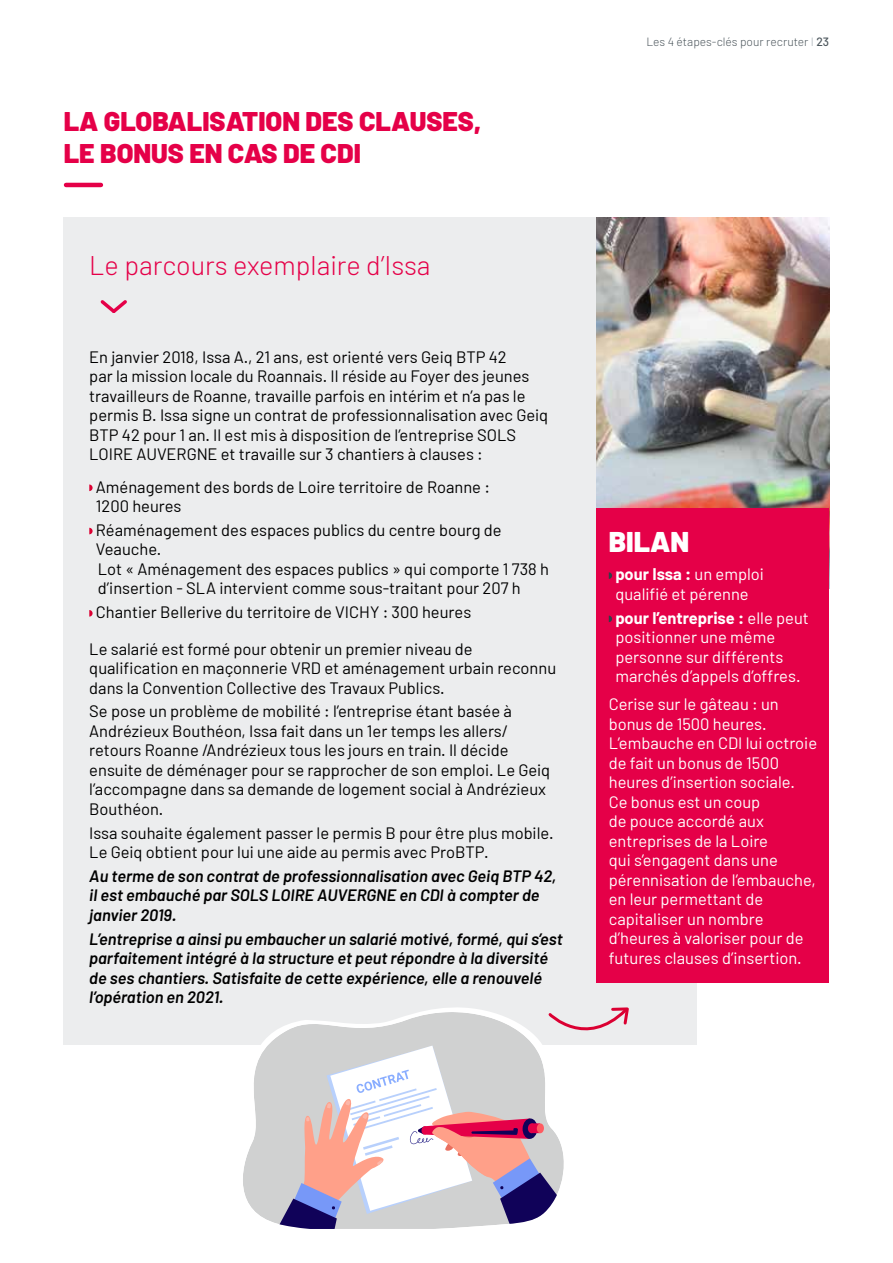
<style>
.page{position:relative;width:893px;height:1263px;background:#fff}
.page>*{position:absolute;margin:0;border:0;box-sizing:border-box;transform-origin:0 0}
.t1{font:900 28.5px "Barlow";color:#fff}
.t2{font:900 27px/31.5px "Barlow";color:#e50048}
.t3{font:300 27px "Barlow";color:#e50048}
.t4{font:16.5px/19.5px "Barlow";color:#000}
.t5{font:16.5px/19.5px "Barlow";color:#fff}
.t6{font:italic 600 16.5px/19.5px "Barlow";color:#000}
.t7{font:300 12px "Barlow";color:#4c565c}
.s1{color:#a5adb4}
.s2{font-weight:500}
.s3{font-weight:700}
</style>
<div class="page">
<div style="left:64px;top:217px;width:633px;height:828px;background:#ecedee"></div>
<svg style="left:100px;top:300px;width:27px;height:13px"></svg>
<svg style="left:89px;top:484px;width:4px;height:7px"></svg>
<svg style="left:89px;top:528px;width:4px;height:6px"></svg>
<svg style="left:89px;top:610px;width:4px;height:7px"></svg>
<img style="left:597px;top:218px;width:232px;height:290px">
<hr style="left:66px;top:183px;width:35px;height:4px;background:#e50048">
<svg style="left:243px;top:1139px;width:11px;height:71px"></svg>
<div style="left:597px;top:508px;width:232px;height:474px;background:#e50048"></div>
<svg style="left:609px;top:572px;width:3px;height:7px"></svg>
<svg style="left:609px;top:616px;width:3px;height:6px"></svg>
<svg style="left:254px;top:1007px;width:375px;height:222px"></svg>
<h2 class="t2" style="left:64px;top:106px;width:419px">LA GLOBALISATION DES CLAUSES,<br>LE BONUS EN CAS DE CDI</h2>
<h2 class="t3" style="left:89px;top:248px;width:343px">Le parcours exemplaire d’Issa</h2>
<p class="t4" style="left:89px;top:347px;width:461px">En janvier 2018, Issa A., 21 ans, est orienté vers Geiq BTP 42<br>par la mission locale du Roannais. Il réside au Foyer des jeunes travailleurs de Roanne, travaille parfois en intérim et n’a pas le permis B. Issa signe un contrat de professionnalisation avec Geiq BTP 42 pour 1 an. Il est mis à disposition de l’entreprise SOLS LOIRE AUVERGNE et travaille sur 3 chantiers à clauses :</p>
<p class="t4" style="left:96px;top:476px;width:396px">Aménagement des bords de Loire territoire de Roanne :<br>1200 heures</p>
<p class="t4" style="left:96px;top:520px;width:455px">Réaménagement des espaces publics du centre bourg de Veauche.<br>Lot « Aménagement des espaces publics » qui comporte 1 738 h d’insertion - SLA intervient comme sous-traitant pour 207 h</p>
<p class="t4" style="left:96px;top:602px;width:377px">Chantier Bellerive du territoire de VICHY : 300 heures</p>
<p class="t4" style="left:89px;top:638px;width:468px">Le salarié est formé pour obtenir un premier niveau de qualification en maçonnerie VRD et aménagement urbain reconnu dans la Convention Collective des Travaux Publics.</p>
<p class="t4" style="left:89px;top:701px;width:462px">Se pose un problème de mobilité : l’entreprise étant basée à Andrézieux Bouthéon, Issa fait dans un 1er temps les allers/ retours Roanne /Andrézieux tous les jours en train. Il décide ensuite de déménager pour se rapprocher de son emploi. Le Geiq l’accompagne dans sa demande de logement social à Andrézieux Bouthéon.</p>
<p class="t4" style="left:89px;top:822px;width:466px">Issa souhaite également passer le permis B pour être plus mobile.<br>Le Geiq obtient pour lui une aide au permis avec ProBTP.</p>
<p class="t6" style="left:89px;top:866px;width:469px">Au terme de son contrat de professionnalisation avec Geiq BTP 42, il est embauché par SOLS LOIRE AUVERGNE en CDI à compter de janvier 2019.</p>
<p class="t6" style="left:89px;top:929px;width:475px">L’entreprise a ainsi pu embaucher un salarié motivé, formé, qui s’est parfaitement intégré à la structure et peut répondre à la diversité de ses chantiers. Satisfaite de cette expérience, elle a renouvelé l’opération en 2021.</p>
<p class="t7" style="left:646px;top:34px;width:184px">Les 4 étapes-clés pour recruter <span class="s1">I</span> <span class="s2">23</span></p>
<h1 class="t1" style="left:609px;top:524px;width:82px">BILAN</h1>
<p class="t5" style="left:615px;top:564px;width:150px"><span class="s3">pour Issa :</span> un emploi qualifié et pérenne</p>
<p class="t5" style="left:615px;top:607px;width:195px"><span class="s3">pour l’entreprise :</span> elle peut positionner une même personne sur différents marchés d’appels d’offres.</p>
<p class="t5" style="left:609px;top:694px;width:210px">Cerise sur le gâteau : un bonus de 1500 heures.<br>L’embauche en CDI lui octroie de fait un bonus de 1500 heures d’insertion sociale.<br>Ce bonus est un coup<br>de pouce accordé aux entreprises de la Loire<br>qui s’engagent dans une pérennisation de l’embauche, en leur permettant de capitaliser un nombre d’heures à valoriser pour de futures clauses d’insertion.</p>
</div>
